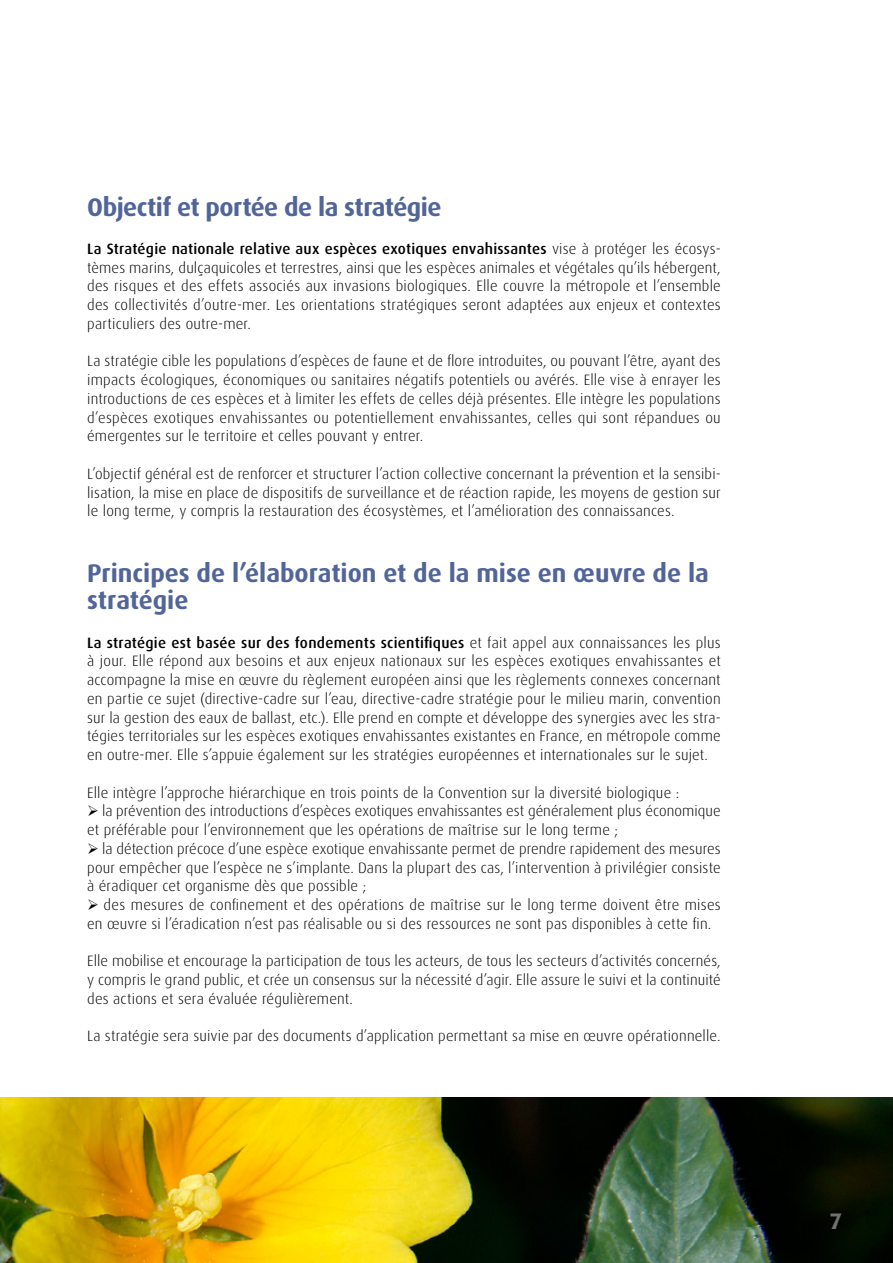
<style>
.page{position:relative;width:893px;height:1263px;background:#fff}
.page>*{position:absolute;margin:0;border:0;box-sizing:border-box;transform-origin:0 0}
.t1{font:700 25.5px/27px "Dax OT";letter-spacing:-.005em;color:#516599}
.t2{font:700 22.5px "Dax";color:#707172}
.t3{font:300 15px/18.8px "Dax OT";letter-spacing:.015em;color:#000;text-align:justify}
.s1{font-weight:500}
</style>
<div class="page">
<img style="left:0;top:1098px;width:893px;height:165px">
<h1 class="t1" style="left:87px;top:194px;width:356px">Objectif et portée de la stratégie</h1>
<p class="t3" style="left:87px;top:239px;width:635px"><span class="s1">La Stratégie nationale relative aux espèces exotiques envahissantes</span> vise à protéger les écosys&shy;tèmes marins, dulçaquicoles et terrestres, ainsi que les espèces animales et végétales qu’ils hébergent, des risques et des effets associés aux invasions biologiques. Elle couvre la métropole et l’ensemble des collectivités d’outre-mer. Les orientations stratégiques seront adaptées aux enjeux et contextes particuliers des outre-mer.</p>
<p class="t3" style="left:87px;top:352px;width:635px">La stratégie cible les populations d’espèces de faune et de flore introduites, ou pouvant l’être, ayant des impacts écologiques, économiques ou sanitaires négatifs potentiels ou avérés. Elle vise à enrayer les introductions de ces espèces et à limiter les effets de celles déjà présentes. Elle intègre les populations d’espèces exotiques envahissantes ou potentiellement envahissantes, celles qui sont répandues ou émergentes sur le territoire et celles pouvant y entrer.</p>
<p class="t3" style="left:87px;top:464px;width:635px">L’objectif général est de renforcer et structurer l’action collective concernant la prévention et la sensibi&shy;lisation, la mise en place de dispositifs de surveillance et de réaction rapide, les moyens de gestion sur le long terme, y compris la restauration des écosystèmes, et l’amélioration des connaissances.</p>
<h1 class="t1" style="left:87px;top:559px;width:623px">Principes de l’élaboration et de la mise en œuvre de la stratégie</h1>
<p class="t3" style="left:87px;top:633px;width:635px"><span class="s1">La stratégie est basée sur des fondements scientifiques</span> et fait appel aux connaissances les plus à jour. Elle répond aux besoins et aux enjeux nationaux sur les espèces exotiques envahissantes et accompagne la mise en œuvre du règlement européen ainsi que les règlements connexes concernant en partie ce sujet (directive-cadre sur l’eau, directive-cadre stratégie pour le milieu marin, convention sur la gestion des eaux de ballast, etc.). Elle prend en compte et développe des synergies avec les stra&shy;tégies territoriales sur les espèces exotiques envahissantes existantes en France, en métropole comme en outre-mer. Elle s’appuie également sur les stratégies européennes et internationales sur le sujet.</p>
<p class="t3" style="left:87px;top:783px;width:594px">Elle intègre l’approche hiérarchique en trois points de la Convention sur la diversité biologique :</p>
<p class="t3" style="left:87px;top:802px;width:635px">➢ la prévention des introductions d’espèces exotiques envahissantes est généralement plus économique et préférable pour l’environnement que les opérations de maîtrise sur le long terme ;</p>
<p class="t3" style="left:87px;top:839px;width:635px">➢ la détection précoce d’une espèce exotique envahissante permet de prendre rapidement des mesures pour empêcher que l’espèce ne s’implante. Dans la plupart des cas, l’intervention à privilégier consiste à éradiquer cet organisme dès que possible ;</p>
<p class="t3" style="left:87px;top:896px;width:635px">➢ des mesures de confinement et des opérations de maîtrise sur le long terme doivent être mises en œuvre si l’éradication n’est pas réalisable ou si des ressources ne sont pas disponibles à cette fin.</p>
<p class="t3" style="left:87px;top:952px;width:635px">Elle mobilise et encourage la participation de tous les acteurs, de tous les secteurs d’activités concernés, y compris le grand public, et crée un consensus sur la nécessité d’agir. Elle assure le suivi et la continuité des actions et sera évaluée régulièrement.</p>
<p class="t3" style="left:87px;top:1027px;width:635px">La stratégie sera suivie par des documents d’application permettant sa mise en œuvre opérationnelle.</p>
<h2 class="t2" style="left:829px;top:1208px;width:14px">7</h2>
</div>
